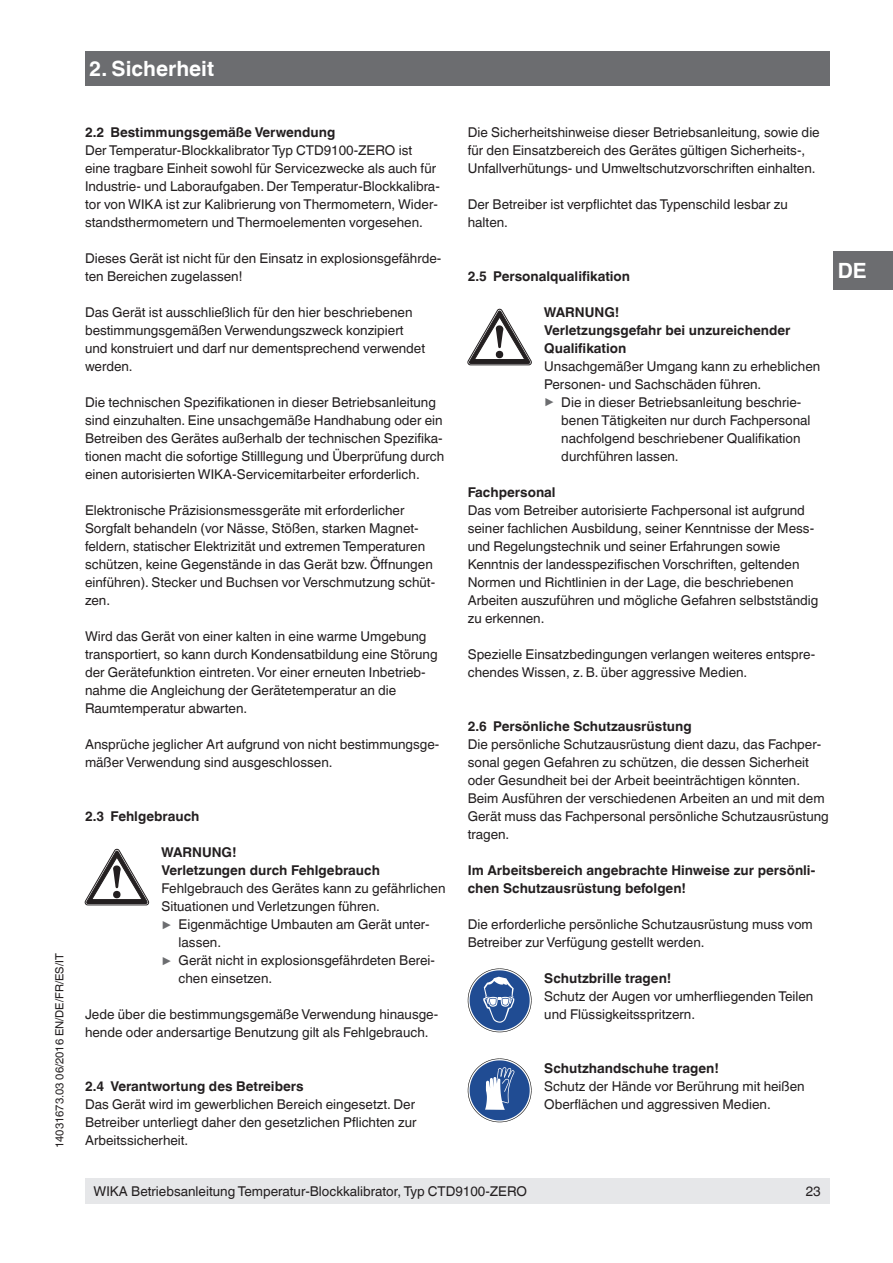
<style>
.page{position:relative;width:893px;height:1263px;background:#fff}
.page>*{position:absolute;margin:0;border:0;box-sizing:border-box;transform-origin:0 0}
.t1{font:700 21px "Helvetica World";color:#fff}
.t2{font:13.5px/18px "Helvetica World";color:#231f20}
.t3{font:700 13.5px/18px "Helvetica World";color:#231f20}
.t4{font:11.25px "Helvetica World";color:#231f20}
.s1{font-size:13.35px;color:#6c6d70}
</style>
<div class="page">
<div style="left:833px;top:251px;width:60px;height:38px;background:#6c6d70"></div>
<div style="left:85px;top:51px;width:744px;height:34px;background:#6c6d70"></div>
<div style="left:85px;top:1178px;width:744px;height:25px;background:#e6e7e9"></div>
<svg style="left:85px;top:849px;width:64px;height:56px"></svg>
<svg style="left:468px;top:309px;width:63px;height:56px"></svg>
<svg style="left:468px;top:968px;width:63px;height:64px"></svg>
<svg style="left:468px;top:1058px;width:63px;height:64px"></svg>
<p class="t4" style="left:53px;top:1148px;width:196px;rotate:-90deg">14031673.03 06/2016 EN/DE/FR/ES/IT</p>
<h1 class="t1" style="left:89px;top:56px;width:126px">2. Sicherheit</h1>
<p class="t3" style="left:85px;top:124px;width:252px">2.2 Bestimmungsgemäße Verwendung</p>
<p class="t2" style="left:85px;top:142px;width:356px">Der Temperatur-Blockkalibrator Typ CTD9100-ZERO ist eine tragbare Einheit sowohl für Servicezwecke als auch für Industrie- und Laboraufgaben. Der Temperatur-Blockkalibra&shy;tor von WIKA ist zur Kalibrierung von Thermometern, Wider&shy;standsthermometern und Thermoelementen vorgesehen.</p>
<p class="t2" style="left:85px;top:250px;width:358px">Dieses Gerät ist nicht für den Einsatz in explosionsgefährde&shy;ten Bereichen zugelassen!</p>
<p class="t2" style="left:85px;top:304px;width:342px">Das Gerät ist ausschließlich für den hier beschriebenen bestimmungsgemäßen Verwendungszweck konzipiert und konstruiert und darf nur dementsprechend verwendet werden.</p>
<p class="t2" style="left:85px;top:394px;width:361px">Die technischen Spezifikationen in dieser Betriebsanleitung sind einzuhalten. Eine unsachgemäße Handhabung oder ein Betreiben des Gerätes außerhalb der technischen Spezifika&shy;tionen macht die sofortige Stilllegung und Überprüfung durch einen autorisierten WIKA-Servicemitarbeiter erforderlich.</p>
<p class="t2" style="left:85px;top:502px;width:352px">Elektronische Präzisionsmessgeräte mit erforderlicher Sorgfalt behandeln (vor Nässe, Stößen, starken Magnet&shy;feldern, statischer Elektrizität und extremen Temperaturen schützen, keine Gegenstände in das Gerät bzw. Öffnungen einführen). Stecker und Buchsen vor Verschmutzung schüt&shy;zen.</p>
<p class="t2" style="left:85px;top:628px;width:354px">Wird das Gerät von einer kalten in eine warme Umgebung transportiert, so kann durch Kondensatbildung eine Störung der Gerätefunktion eintreten. Vor einer erneuten Inbetrieb&shy;nahme die Angleichung der Gerätetemperatur an die Raumtemperatur abwarten.</p>
<p class="t2" style="left:85px;top:736px;width:356px">Ansprüche jeglicher Art aufgrund von nicht bestimmungsge&shy;mäßer Verwendung sind ausgeschlossen.</p>
<p class="t3" style="left:85px;top:808px;width:116px">2.3 Fehlgebrauch</p>
<p class="t3" style="left:161px;top:844px;width:220px">WARNUNG!<br>Verletzungen durch Fehlgebrauch</p>
<p class="t2" style="left:162px;top:880px;width:285px">Fehlgebrauch des Gerätes kann zu gefährlichen</p>
<p class="t2" style="left:162px;top:898px;width:220px">Situationen und Verletzungen führen.</p>
<p class="t2" style="left:162px;top:916px;width:270px"><span class="s1">▶</span> Eigenmächtige Umbauten am Gerät unter-</p>
<p class="t2" style="left:179px;top:934px;width:44px">lassen.</p>
<p class="t2" style="left:162px;top:952px;width:275px"><span class="s1">▶</span> Gerät nicht in explosionsgefährdeten Berei-</p>
<p class="t2" style="left:179px;top:970px;width:95px">chen einsetzen.</p>
<p class="t2" style="left:85px;top:1006px;width:355px">Jede über die bestimmungsgemäße Verwendung hinausge&shy;hende oder andersartige Benutzung gilt als Fehlgebrauch.</p>
<p class="t3" style="left:85px;top:1078px;width:220px">2.4 Verantwortung des Betreibers</p>
<p class="t2" style="left:85px;top:1096px;width:333px;text-align:justify">Das Gerät wird im gewerblichen Bereich eingesetzt. Der Betreiber unterliegt daher den gesetzlichen Pflichten zur Arbeitssicherheit.</p>
<p class="t2" style="left:468px;top:124px;width:353px">Die Sicherheitshinweise dieser Betriebsanleitung, sowie die für den Einsatzbereich des Gerätes gültigen Sicherheits-,<br>Unfallverhütungs- und Umweltschutzvorschriften einhalten.</p>
<p class="t2" style="left:468px;top:196px;width:322px">Der Betreiber ist verpflichtet das Typenschild lesbar zu halten.</p>
<p class="t3" style="left:468px;top:268px;width:164px">2.5 Personalqualifikation</p>
<p class="t3" style="left:544px;top:304px;width:248px">WARNUNG!<br>Verletzungsgefahr bei unzureichender<br>Qualifikation</p>
<p class="t2" style="left:544px;top:358px;width:277px">Unsachgemäßer Umgang kann zu erheblichen<br>Personen- und Sachschäden führen.<br><span class="s1">▶</span> Die in dieser Betriebsanleitung beschrie-</p>
<p class="t2" style="left:561px;top:412px;width:251px">benen Tätigkeiten nur durch Fachpersonal nachfolgend beschriebener Qualifikation durchführen lassen.</p>
<p class="t3" style="left:468px;top:484px;width:89px">Fachpersonal</p>
<p class="t2" style="left:468px;top:502px;width:352px">Das vom Betreiber autorisierte Fachpersonal ist aufgrund seiner fachlichen Ausbildung, seiner Kenntnisse der Mess&shy;und Regelungstechnik und seiner Erfahrungen sowie Kenntnis der landesspezifischen Vorschriften, geltenden Normen und Richtlinien in der Lage, die beschriebenen Arbeiten auszuführen und mögliche Gefahren selbstständig zu erkennen.</p>
<p class="t2" style="left:468px;top:646px;width:349px">Spezielle Einsatzbedingungen verlangen weiteres entspre&shy;chendes Wissen, z. B. über aggressive Medien.</p>
<h1 class="t1" style="left:838px;top:258px;width:31px">DE</h1>
<p class="t3" style="left:468px;top:718px;width:225px">2.6 Persönliche Schutzausrüstung</p>
<p class="t2" style="left:468px;top:736px;width:362px">Die persönliche Schutzausrüstung dient dazu, das Fachper&shy;sonal gegen Gefahren zu schützen, die dessen Sicherheit oder Gesundheit bei der Arbeit beeinträchtigen könnten.<br>Beim Ausführen der verschiedenen Arbeiten an und mit dem Gerät muss das Fachpersonal persönliche Schutzausrüstung tragen.</p>
<p class="t3" style="left:468px;top:862px;width:349px">Im Arbeitsbereich angebrachte Hinweise zur persönli&shy;chen Schutzausrüstung befolgen!</p>
<p class="t2" style="left:468px;top:916px;width:346px">Die erforderliche persönliche Schutzausrüstung muss vom<br>Betreiber zur Verfügung gestellt werden.</p>
<p class="t3" style="left:544px;top:970px;width:129px">Schutzbrille tragen!</p>
<p class="t2" style="left:544px;top:988px;width:271px">Schutz der Augen vor umherfliegenden Teilen und Flüssigkeitsspritzern.</p>
<p class="t3" style="left:544px;top:1060px;width:176px">Schutzhandschuhe tragen!</p>
<p class="t2" style="left:544px;top:1078px;width:262px">Schutz der Hände vor Berührung mit heißen<br>Oberflächen und aggressiven Medien.</p>
<p class="t2" style="left:94px;top:1182px;width:435px">WIKA Betriebsanleitung Temperatur-Blockkalibrator, Typ CTD9100-ZERO</p>
<p class="t2" style="left:806px;top:1182px;width:17px">23</p>
</div>
